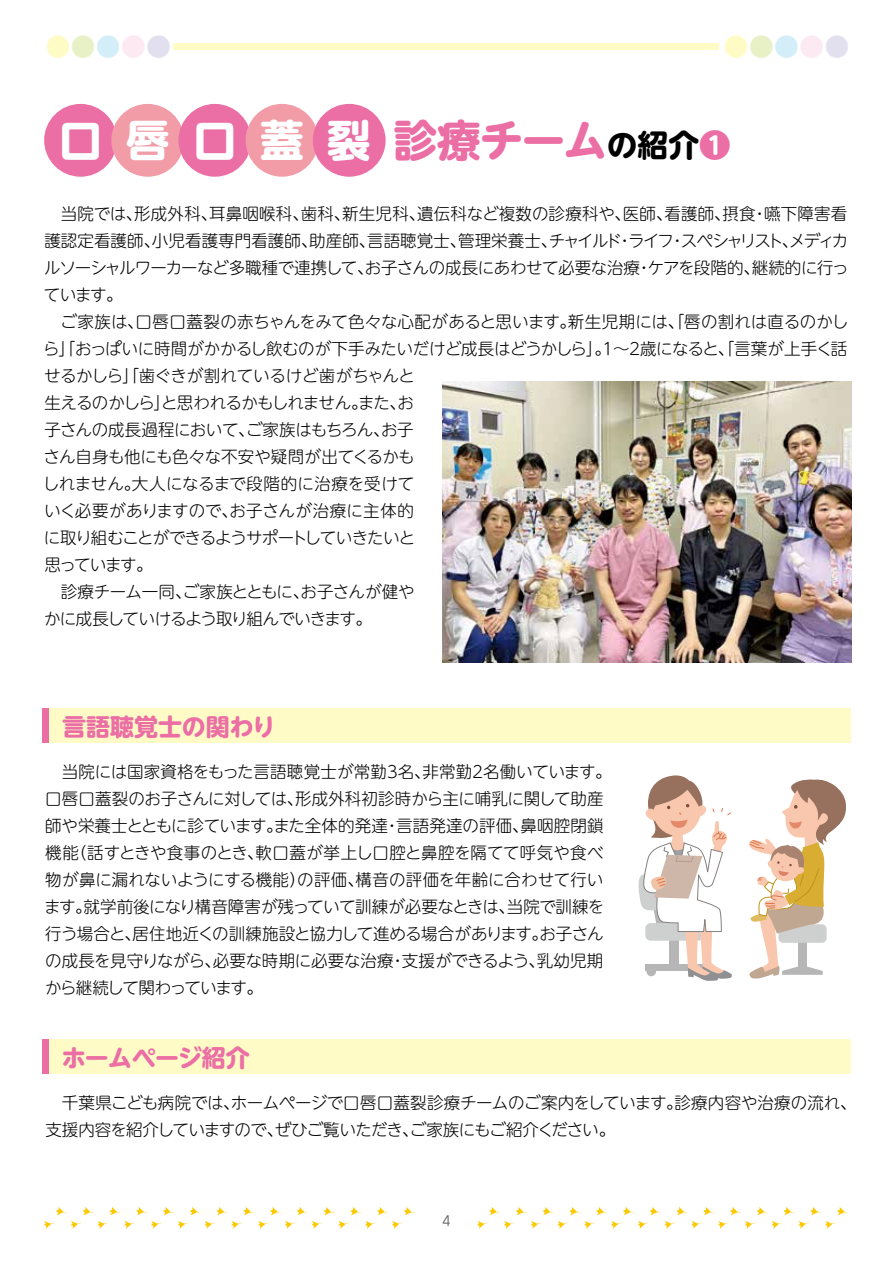
<style>
.page{position:relative;width:893px;height:1263px;background:#fff}
.page>*{position:absolute;margin:0;border:0;box-sizing:border-box;transform-origin:0 0}
.t1{font:700 43.65px "UD Shin M Go Pr 6 N";letter-spacing:.52em;color:#fff}
.t2{font:700 24px "UD Shin M Go Pr 6 N";letter-spacing:-.005em;color:#eb6ea5}
.t3{font:700 24px "UD Shin M Go Pr 6 N";letter-spacing:-.025em;color:#eb6ea5}
.t4{font:300 16.5px/27px "UD Shin M Go Pr 6 N";letter-spacing:-.015em;color:#000}
.t5{font:13.5px "Jun 201 Pro";color:#656464}
.s1{color:#eb6ea5}
.s2{font-size:30.75px;color:#000}
.s3{font-size:31.5px;color:#eb6ea5}
</style>
<div class="page">
<div style="left:43px;top:1040px;width:807px;height:34px;background:#fffbc7"></div>
<div style="left:43px;top:709px;width:807px;height:34px;background:#fffbc7"></div>
<img style="left:443px;top:381px;width:408px;height:281px">
<div style="left:43px;top:709px;width:6px;height:34px;background:#eb6ea5"></div>
<div style="left:43px;top:1040px;width:6px;height:34px;background:#eb6ea5"></div>
<svg style="left:638px;top:775px;width:94px;height:206px"></svg>
<svg style="left:749px;top:779px;width:97px;height:200px"></svg>
<div style="left:44px;top:104px;width:73px;height:73px;background:#eb6ea5;border-radius:50%"></div>
<div style="left:111px;top:104px;width:73px;height:73px;background:#f19ca7;border-radius:50%"></div>
<div style="left:178px;top:104px;width:73px;height:73px;background:#eb6ea5;border-radius:50%"></div>
<div style="left:246px;top:104px;width:72px;height:73px;background:#f19ca7;border-radius:50%"></div>
<div style="left:313px;top:104px;width:73px;height:73px;background:#eb6ea5;border-radius:50%"></div>
<svg style="left:392px;top:1221px;width:11px;height:8px"></svg>
<svg style="left:404px;top:1207px;width:11px;height:8px"></svg>
<svg style="left:365px;top:1221px;width:11px;height:8px"></svg>
<svg style="left:377px;top:1207px;width:12px;height:8px"></svg>
<svg style="left:338px;top:1221px;width:11px;height:8px"></svg>
<svg style="left:350px;top:1207px;width:12px;height:8px"></svg>
<svg style="left:311px;top:1221px;width:12px;height:8px"></svg>
<svg style="left:324px;top:1207px;width:11px;height:8px"></svg>
<svg style="left:285px;top:1221px;width:11px;height:8px"></svg>
<svg style="left:297px;top:1207px;width:11px;height:8px"></svg>
<svg style="left:258px;top:1221px;width:11px;height:8px"></svg>
<svg style="left:270px;top:1207px;width:11px;height:8px"></svg>
<svg style="left:231px;top:1221px;width:11px;height:8px"></svg>
<svg style="left:243px;top:1207px;width:12px;height:8px"></svg>
<svg style="left:204px;top:1221px;width:12px;height:8px"></svg>
<svg style="left:216px;top:1207px;width:12px;height:8px"></svg>
<svg style="left:178px;top:1221px;width:11px;height:8px"></svg>
<svg style="left:190px;top:1207px;width:11px;height:8px"></svg>
<svg style="left:151px;top:1221px;width:11px;height:8px"></svg>
<svg style="left:163px;top:1207px;width:11px;height:8px"></svg>
<svg style="left:124px;top:1221px;width:11px;height:8px"></svg>
<svg style="left:136px;top:1207px;width:12px;height:8px"></svg>
<svg style="left:97px;top:1221px;width:11px;height:8px"></svg>
<svg style="left:109px;top:1207px;width:12px;height:8px"></svg>
<svg style="left:71px;top:1221px;width:11px;height:8px"></svg>
<svg style="left:83px;top:1207px;width:11px;height:8px"></svg>
<svg style="left:44px;top:1221px;width:11px;height:8px"></svg>
<svg style="left:56px;top:1207px;width:11px;height:8px"></svg>
<svg style="left:825px;top:1221px;width:11px;height:8px"></svg>
<svg style="left:837px;top:1207px;width:11px;height:8px"></svg>
<svg style="left:798px;top:1221px;width:11px;height:8px"></svg>
<svg style="left:810px;top:1207px;width:12px;height:8px"></svg>
<svg style="left:771px;top:1221px;width:12px;height:8px"></svg>
<svg style="left:783px;top:1207px;width:12px;height:8px"></svg>
<svg style="left:745px;top:1221px;width:11px;height:8px"></svg>
<svg style="left:757px;top:1207px;width:11px;height:8px"></svg>
<svg style="left:718px;top:1221px;width:11px;height:8px"></svg>
<svg style="left:730px;top:1207px;width:11px;height:8px"></svg>
<svg style="left:691px;top:1221px;width:11px;height:8px"></svg>
<svg style="left:703px;top:1207px;width:12px;height:8px"></svg>
<svg style="left:664px;top:1221px;width:11px;height:8px"></svg>
<svg style="left:676px;top:1207px;width:12px;height:8px"></svg>
<svg style="left:638px;top:1221px;width:11px;height:8px"></svg>
<svg style="left:650px;top:1207px;width:11px;height:8px"></svg>
<svg style="left:611px;top:1221px;width:11px;height:8px"></svg>
<svg style="left:623px;top:1207px;width:11px;height:8px"></svg>
<svg style="left:584px;top:1221px;width:11px;height:8px"></svg>
<svg style="left:596px;top:1207px;width:12px;height:8px"></svg>
<svg style="left:557px;top:1221px;width:11px;height:8px"></svg>
<svg style="left:569px;top:1207px;width:12px;height:8px"></svg>
<svg style="left:530px;top:1221px;width:12px;height:8px"></svg>
<svg style="left:543px;top:1207px;width:11px;height:8px"></svg>
<svg style="left:504px;top:1221px;width:11px;height:8px"></svg>
<svg style="left:516px;top:1207px;width:11px;height:8px"></svg>
<svg style="left:477px;top:1221px;width:11px;height:8px"></svg>
<svg style="left:489px;top:1207px;width:12px;height:8px"></svg>
<div style="left:173px;top:43px;width:546px;height:7px;background:#fffbc5"></div>
<div style="left:46px;top:35px;width:23px;height:23px;background:#fffbc5;border-radius:50%"></div>
<div style="left:71px;top:35px;width:23px;height:23px;background:#e8f0c5;border-radius:50%"></div>
<div style="left:97px;top:35px;width:23px;height:23px;background:#d3edf9;border-radius:50%"></div>
<div style="left:122px;top:35px;width:23px;height:23px;background:#fce9f1;border-radius:50%"></div>
<div style="left:147px;top:35px;width:23px;height:23px;background:#e2dfef;border-radius:50%"></div>
<div style="left:724px;top:35px;width:24px;height:23px;background:#fffbc5;border-radius:50%"></div>
<div style="left:750px;top:35px;width:23px;height:23px;background:#e8f0c5;border-radius:50%"></div>
<div style="left:775px;top:35px;width:23px;height:23px;background:#d3edf9;border-radius:50%"></div>
<div style="left:800px;top:35px;width:23px;height:23px;background:#fce9f1;border-radius:50%"></div>
<div style="left:825px;top:35px;width:23px;height:23px;background:#e2dfef;border-radius:50%"></div>
<h1 class="t1" style="left:59px;top:102px;width:673px">口唇口蓋裂<span class="s1">診療チーム</span><span class="s2">の紹介</span><span class="s3">❶</span></h1>
<p class="t4" style="left:43px;top:200px;width:807px">　当院では、形成外科、耳鼻咽喉科、歯科、新生児科、遺伝科など複数の診療科や、医師、看護師、摂食・嚥下障害看護認定看護師、小児看護専門看護師、助産師、言語聴覚士、管理栄養士、チャイルド・ライフ・スペシャリスト、メディカルソーシャルワーカーなど多職種で連携して、お子さんの成長にあわせて必要な治療・ケアを段階的、継続的に行っています。<br>　ご家族は、口唇口蓋裂の赤ちゃんをみて色々な心配があると思います。新生児期には、「唇の割れは直るのかしら」「おっぱいに時間がかかるし飲むのが下手みたいだけど成長はどうかしら」。１～２歳になると、「言葉が上手く話せるかしら」「歯ぐきが割れているけど歯がちゃんと<br>生えるのかしら」と思われるかもしれません。また、お<br>子さんの成長過程において、ご家族はもちろん、お子<br>さん自身も他にも色々な不安や疑問が出てくるかも<br>しれません。大人になるまで段階的に治療を受けて<br>いく必要がありますので、お子さんが治療に主体的<br>に取り組むことができるようサポートしていきたいと<br>思っています。<br>　診療チーム一同、ご家族とともに、お子さんが健や<br>かに成長していけるよう取り組んでいきます。</p>
<h2 class="t2" style="left:62px;top:706px;width:215px">言語聴覚士の関わり</h2>
<p class="t4" style="left:44px;top:757px;width:569px">　当院には国家資格をもった言語聴覚士が常勤３名、非常勤２名働いています。口唇口蓋裂のお子さんに対しては、形成外科初診時から主に哺乳に関して助産師や栄養士とともに診ています。また全体的発達・言語発達の評価、鼻咽腔閉鎖機能（話すときや食事のとき、軟口蓋が挙上し口腔と鼻腔を隔てて呼気や食べ物が鼻に漏れないようにする機能）の評価、構音の評価を年齢に合わせて行います。就学前後になり構音障害が残っていて訓練が必要なときは、当院で訓練を行う場合と、居住地近くの訓練施設と協力して進める場合があります。お子さんの成長を見守りながら、必要な時期に必要な治療・支援ができるよう、乳幼児期から継続して関わっています。</p>
<h2 class="t3" style="left:62px;top:1036px;width:190px">ホームページ紹介</h2>
<p class="t4" style="left:45px;top:1089px;width:813px">　千葉県こども病院では、ホームページで口唇口蓋裂診療チームのご案内をしています。診療内容や治療の流れ、支援内容を紹介していますので、ぜひご覧いただき、ご家族にもご紹介ください。</p>
<p class="t5" style="left:442px;top:1210px;width:10px">4</p>
</div>
